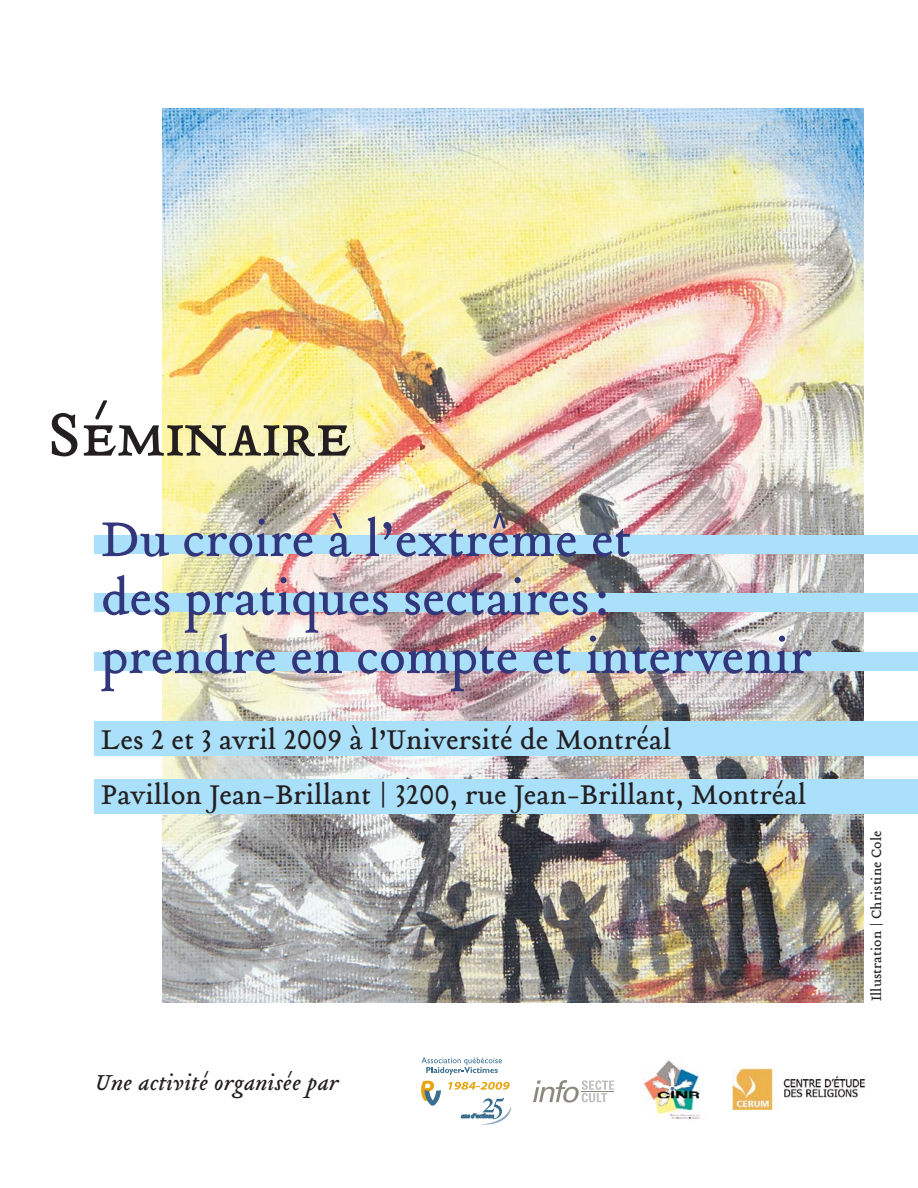
<style>
.page{position:relative;width:918px;height:1188px;background:#fff}
.page>*{position:absolute;margin:0;border:0;box-sizing:border-box;transform-origin:0 0}
.t1{font:67.5px "Tribute Roman Small Caps";letter-spacing:.01em;color:#231f20}
.t2{font:54px/58.5px "Tribute Roman";color:#32367b}
.t3{font:30px/54.9px "Tribute Roman";color:#231f20}
.t4{font:italic 24px "Tribute";letter-spacing:.01em;color:#231f20}
.t5{font:15px "Tribute Roman";color:#231f20}
</style>
<div class="page">
<img style="left:162px;top:108px;width:702px;height:894px">
<img style="left:643px;top:1060px;width:57px;height:60px">
<div style="left:94px;top:535px;width:824px;height:19px;background:#aae0fa"></div>
<div style="left:94px;top:721px;width:824px;height:35px;background:#aae0fa"></div>
<div style="left:94px;top:779px;width:824px;height:35px;background:#aae0fa"></div>
<div style="left:94px;top:593px;width:824px;height:19px;background:#aae0fa"></div>
<div style="left:94px;top:653px;width:824px;height:18px;background:#aae0fa"></div>
<svg style="left:421px;top:1081px;width:19px;height:24px"></svg>
<svg style="left:421px;top:1057px;width:81px;height:18px"></svg>
<svg style="left:448px;top:1082px;width:62px;height:8px"></svg>
<svg style="left:461px;top:1098px;width:50px;height:27px"></svg>
<svg style="left:533px;top:1080px;width:81px;height:23px"></svg>
<hr style="left:582px;top:1091px;width:32px;height:1px;background:#8c8a7e">
<img style="left:732px;top:1068px;width:134px;height:41px">
<h1 class="t1" style="left:47px;top:393px;width:305px">Séminaire</h1>
<h2 class="t2" style="left:101px;top:517px;width:712px">Du croire à l’extrême et<br>des pratiques sectaires:<br>prendre en compte et intervenir</h2>
<p class="t3" style="left:101px;top:716px;width:707px">Les 2 et 3 avril 2009 à l’Université de Montréal<br>Pavillon Jean-Brillant | 3200, rue Jean-Brillant, Montréal</p>
<p class="t4" style="left:94px;top:1072px;width:246px">Une activité organisée par</p>
<p class="t5" style="left:870px;top:1001px;width:172px;rotate:-90deg">Illustration | Christine Cole</p>
</div>
